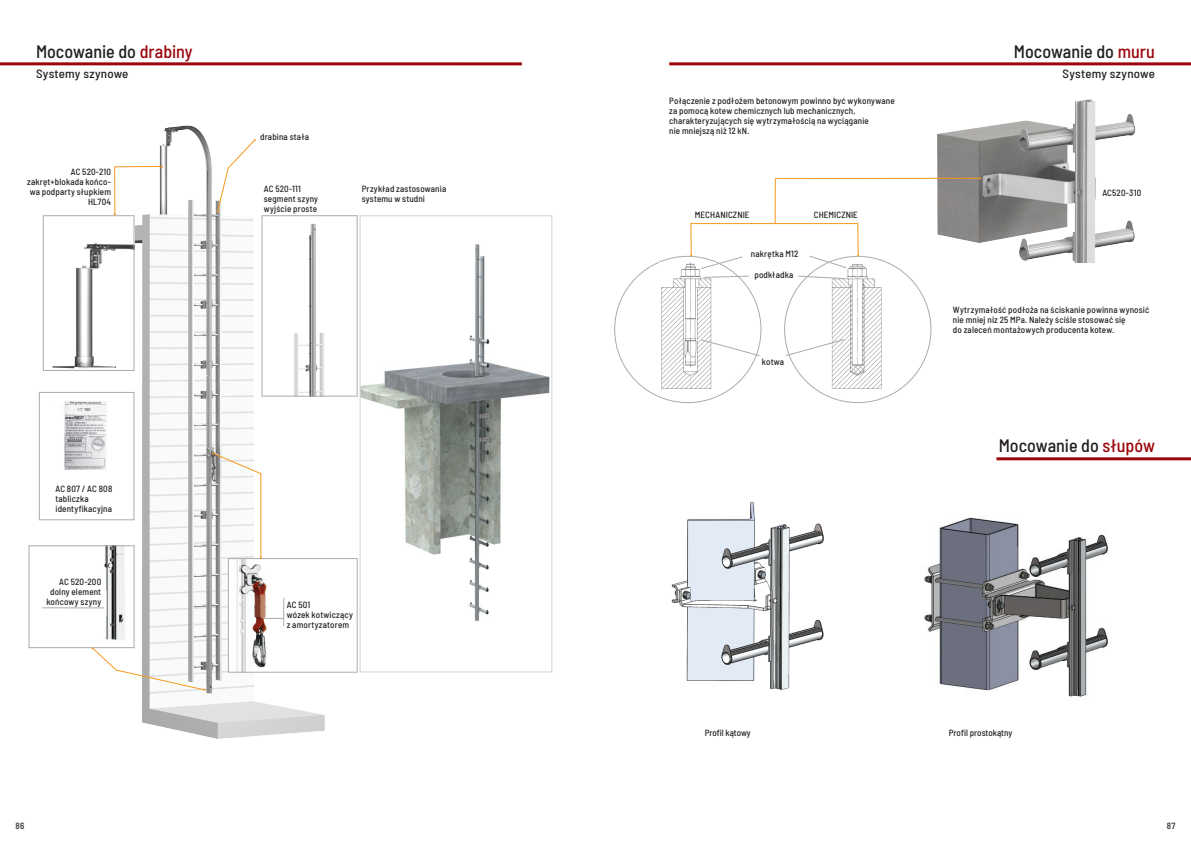
<style>
.page{position:relative;width:1191px;height:842px;background:#fff}
.page>*{position:absolute;margin:0;border:0;box-sizing:border-box;transform-origin:0 0}
.t1{font:500 semi-condensed 18px "Barlow";color:#231f20}
.t2{font:500 semi-condensed 12px "Barlow";letter-spacing:.02em;color:#231f20;scale:1.08 1}
.t3{font:500 semi-condensed 9px/10px "Barlow";letter-spacing:.015em;color:#231f20}
.t4{font:500 semi-condensed 9px "Barlow";letter-spacing:-.005em;color:#231f20}
.s1{color:#9a060b}
</style>
<div class="page">
<hr style="left:0;top:62px;width:522px;height:3px;background:#9a060b">
<hr style="left:669px;top:62px;width:522px;height:3px;background:#9a060b">
<img style="left:61px;top:125px;width:283px;height:614px">
<img style="left:230px;top:560px;width:114px;height:110px">
<div style="left:228px;top:558px;width:129px;height:114px;border:1px solid #aaabaf"></div>
<img style="left:291px;top:222px;width:37px;height:172px">
<div style="left:262px;top:216px;width:95px;height:180px;border:1px solid #aaabaf"></div>
<img style="left:42px;top:548px;width:90px;height:98px">
<div style="left:29px;top:546px;width:105px;height:102px;border:1px solid #aaabaf"></div>
<hr style="left:42px;top:608px;width:62px;height:1px;background:#aaabaf">
<svg style="left:263px;top:598px;width:21px;height:28px"></svg>
<img style="left:61px;top:394px;width:68px;height:124px">
<div style="left:39px;top:392px;width:95px;height:128px;border:1px solid #aaabaf"></div>
<svg style="left:114px;top:165px;width:49px;height:50px"></svg>
<svg style="left:212px;top:452px;width:50px;height:106px"></svg>
<svg style="left:92px;top:647px;width:114px;height:44px"></svg>
<img style="left:937px;top:99px;width:199px;height:164px">
<img style="left:661px;top:263px;width:51px;height:126px">
<hr style="left:775px;top:179px;width:1px;height:45px;background:#f7981d">
<img style="left:831px;top:264px;width:51px;height:125px">
<hr style="left:690px;top:223px;width:167px;height:1px;background:#f7981d">
<svg style="left:690px;top:223px;width:2px;height:34px"></svg>
<svg style="left:857px;top:222px;width:2px;height:35px"></svg>
<svg style="left:700px;top:256px;width:43px;height:13px"></svg>
<svg style="left:809px;top:255px;width:38px;height:13px"></svg>
<svg style="left:703px;top:276px;width:46px;height:2px"></svg>
<svg style="left:798px;top:276px;width:46px;height:3px"></svg>
<svg style="left:774px;top:177px;width:207px;height:2px"></svg>
<svg style="left:785px;top:339px;width:60px;height:17px"></svg>
<svg style="left:700px;top:339px;width:60px;height:17px"></svg>
<img style="left:671px;top:502px;width:153px;height:188px">
<img style="left:924px;top:517px;width:184px;height:180px">
<hr style="left:996px;top:457px;width:195px;height:3px;background:#9a060b">
<img style="left:52px;top:222px;width:80px;height:147px">
<div style="left:43px;top:216px;width:91px;height:155px;border:1px solid #aaabaf"></div>
<img style="left:362px;top:244px;width:188px;height:377px">
<div style="left:360px;top:215px;width:192px;height:457px;border:1px solid #d1d2d4"></div>
<svg style="left:217px;top:139px;width:39px;height:73px"></svg>
<h1 class="t1" style="left:36px;top:38px;width:158px">Mocowanie do <span class="s1">drabiny</span></h1>
<h1 class="t1" style="left:1014px;top:38px;width:142px">Mocowanie do <span class="s1">muru</span></h1>
<h2 class="t2" style="left:36px;top:65px;width:87px">Systemy szynowe</h2>
<h2 class="t2" style="left:1062px;top:65px;width:87px">Systemy szynowe</h2>
<p class="t3" style="left:27px;top:166px;width:85px;text-align:right">AC 520-210 zakręt+blokada końco&shy;wa podparty słupkiem<br>HL704</p>
<p class="t3" style="left:55px;top:483px;width:58px">AC 807 / AC 808 tabliczka identyfikacyjna</p>
<p class="t3" style="left:46px;top:576px;width:56px;text-align:right">AC 520-200 dolny element końcowy szyny</p>
<p class="t3" style="left:260px;top:131px;width:50px">drabina stała</p>
<p class="t3" style="left:264px;top:183px;width:56px">AC 520-111 segment szyny wyjście proste</p>
<p class="t3" style="left:362px;top:183px;width:86px">Przykład zastosowania systemu w studni</p>
<p class="t3" style="left:287px;top:599px;width:68px">AC 501<br>wózek kotwiczący z amortyzatorem</p>
<p class="t3" style="left:669px;top:95px;width:227px">Połączenie z podłożem betonowym powinno być wykonywane za pomocą kotew chemicznych lub mechanicznych, charakteryzujących się wytrzymałością na wyciąganie<br>nie mniejszą niż 12 kN.</p>
<p class="t3" style="left:695px;top:209px;width:56px">MECHANICZNIE</p>
<p class="t3" style="left:814px;top:209px;width:46px">CHEMICZNIE</p>
<p class="t3" style="left:751px;top:248px;width:49px">nakrętka M12</p>
<p class="t3" style="left:754px;top:269px;width:40px">podkładka</p>
<p class="t3" style="left:762px;top:356px;width:24px">kotwa</p>
<p class="t3" style="left:1102px;top:187px;width:40px">AC520-310</p>
<p class="t3" style="left:953px;top:304px;width:198px">Wytrzymałość podłoża na ściskanie powinna wynosić nie mniej niz 25 MPa. Należy ściśle stosować się<br>do zaleceń montażowych producenta kotew.</p>
<h1 class="t1" style="left:998px;top:433px;width:158px">Mocowanie do <span class="s1">słupów</span></h1>
<p class="t3" style="left:704px;top:727px;width:48px">Profil kątowy</p>
<p class="t4" style="left:949px;top:727px;width:65px">Profil prostokątny</p>
<p class="t3" style="left:15px;top:820px;width:10px">86</p>
<p class="t3" style="left:1166px;top:820px;width:10px">87</p>
</div>
